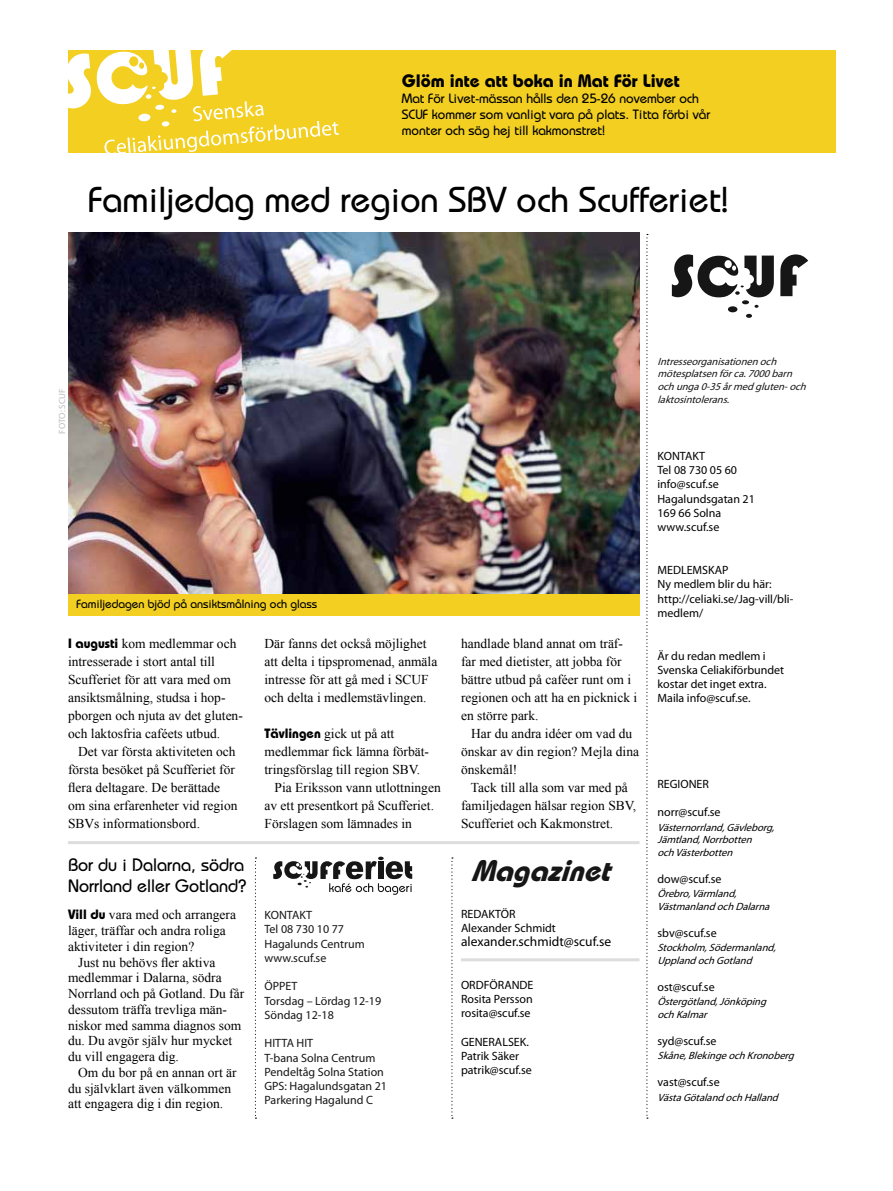
<style>
.page{position:relative;width:893px;height:1191px;background:#fff}
.page>*{position:absolute;margin:0;border:0;box-sizing:border-box;transform-origin:0 0}
.t1{font:500 36px "Bauhaus";color:#000}
.t2{font:italic 700 29.55px "Bauhaus";color:#161617}
.t3{font:500 18px/21px "Bauhaus";color:#000}
.t4{font:700 18px "Bauhaus";color:#000}
.t5{font:13.5px/18px "Times New Roman";color:#000}
.t6{font:500 13.5px/15.8px "Bauhaus";color:#000}
.t7{font:13.5px "Myriad Pro";color:#000}
.t8{font:12px/14.2px "Myriad Pro";color:#000}
.t9{font:12px/14.2px "Myriad Pro";color:#161617}
.t10{font:500 12px "Bauhaus";color:#000}
.t11{font:italic 10.5px/12.8px "Myriad Pro";color:#000}
.t12{font:italic 10.5px/12.8px "Myriad Pro";color:#161617}
.t13{font:9px "Myriad Pro";letter-spacing:.01em;color:#bbb}
.s1{font-family:"Bauhaus";font-weight:700}
</style>
<div class="page">
<div style="left:339px;top:50px;width:497px;height:103px;background:#f3cf22"></div>
<svg style="left:68px;top:50px;width:271px;height:103px"></svg>
<svg style="left:273px;top:856px;width:139px;height:38px"></svg>
<svg style="left:646px;top:234px;width:2px;height:884px"></svg>
<hr style="left:461px;top:958px;width:178px;height:3px;background:#ddd">
<img style="left:68px;top:233px;width:571px;height:361px">
<div style="left:68px;top:594px;width:571px;height:22px;background:#f3cf22"></div>
<div style="left:728px;top:306px;width:9px;height:6px;background:#161617;border-radius:50%"></div>
<svg style="left:746px;top:314px;width:6px;height:4px"></svg>
<svg style="left:672px;top:254px;width:136px;height:54px"></svg>
<svg style="left:451px;top:857px;width:2px;height:261px"></svg>
<svg style="left:255px;top:857px;width:1px;height:261px"></svg>
<hr style="left:68px;top:841px;width:571px;height:3px;background:#ddd">
<h3 class="t4" style="left:402px;top:70px;width:280px">Glöm inte att boka in Mat För Livet</h3>
<p class="t6" style="left:402px;top:90px;width:310px">Mat För Livet-mässan hålls den 25-26 november och<br>SCUF kommer som vanligt vara på plats. Titta förbi vår monter och säg hej till kakmonstret!</p>
<h1 class="t1" style="left:88px;top:178px;width:642px">Familjedag med region SBV och Scufferiet!</h1>
<p class="t13" style="left:56px;top:434px;width:46px;rotate:-90deg">Foto: SCUF</p>
<p class="t12" style="left:657px;top:355px;width:154px">Intresseorganisationenoch mötesplatsenförca.7000barn ochunga0-35årmedgluten-och laktosintolerans.</p>
<p class="t10" style="left:77px;top:596px;width:242px">Familjedagen bjöd på ansiktsmålning och glass</p>
<p class="t5" style="left:68px;top:634px;width:176px"><span class="s1">I augusti</span> kom medlemmar och intresserade i stort antal till<br>Scufferiet för att vara med om ansiktsmålning, studsa i hop&shy;pborgen och njuta av det gluten&shy;och laktosfria caféets utbud.</p>
<p class="t5" style="left:68px;top:742px;width:171px;text-indent:10px">Det var första aktiviteten och första besöket på Scufferiet för flera deltagare. De berättade om sina erfarenheter vid region<br>SBVs informationsbord.</p>
<h3 class="t3" style="left:68px;top:853px;width:180px">Bor du i Dalarna, södra<br>Norrland eller Gotland?</h3>
<p class="t5" style="left:68px;top:905px;width:169px"><span class="s1">Vill du</span> vara med och arrangera</p>
<p class="t5" style="left:68px;top:921px;width:159px">läger, träffar och andra roliga</p>
<p class="t5" style="left:68px;top:937px;width:128px">aktiviteter i din region?</p>
<p class="t5" style="left:78px;top:952px;width:139px">Just nu behövs fler aktiva</p>
<p class="t5" style="left:68px;top:968px;width:155px">medlemmar i Dalarna, södra</p>
<p class="t5" style="left:68px;top:984px;width:178px">Norrland och på Gotland. Du får</p>
<p class="t5" style="left:68px;top:1000px;width:161px">dessutom träffa trevliga män-</p>
<p class="t5" style="left:68px;top:1015px;width:175px">niskor med samma diagnos som</p>
<p class="t5" style="left:68px;top:1031px;width:166px">du. Du avgör själv hur mycket</p>
<p class="t5" style="left:68px;top:1047px;width:112px">du vill engagera dig.</p>
<p class="t5" style="left:78px;top:1063px;width:160px">Om du bor på en annan ort är</p>
<p class="t5" style="left:68px;top:1078px;width:165px">du självklart även välkommen</p>
<p class="t5" style="left:68px;top:1094px;width:157px">att engagera dig i din region.</p>
<p class="t5" style="left:265px;top:634px;width:174px">Där fanns det också möjlighet att delta i tipspromenad, anmäla intresse för att gå med i SCUF och delta i medlemstävlingen.</p>
<p class="t5" style="left:265px;top:724px;width:131px"><span class="s1">Tävlingen</span> gick ut på att</p>
<p class="t5" style="left:265px;top:742px;width:166px">medlemmar fick lämna förbät-</p>
<p class="t5" style="left:265px;top:760px;width:157px">tringsförslag till region SBV.</p>
<p class="t5" style="left:275px;top:778px;width:168px">Pia Eriksson vann utlottningen</p>
<p class="t5" style="left:265px;top:796px;width:171px">av ett presentkort på Scufferiet.</p>
<p class="t5" style="left:265px;top:814px;width:149px">Förslagen som lämnades in</p>
<p class="t9" style="left:265px;top:907px;width:102px">KONTAKT<br>Tel 08 730 10 77<br>Hagalunds Centrum www.scuf.se</p>
<p class="t9" style="left:265px;top:979px;width:118px">ÖPPET<br>Torsdag – Lördag 12-19<br>Söndag 12-18</p>
<p class="t9" style="left:265px;top:1036px;width:14px">HITTA</p>
<p class="t9" style="left:265px;top:1036px;width:124px;text-indent:32px">HIT<br>T-bana Solna Centrum<br>Pendeltåg Solna Station<br>GPS: Hagalundsgatan 21<br>Parkering Hagalund C</p>
<p class="t5" style="left:461px;top:634px;width:178px">handlade bland annat om träf&shy;far med dietister, att jobba för bättre utbud på caféer runt om i regionen och att ha en picknick i en större park.</p>
<p class="t5" style="left:461px;top:724px;width:180px;text-indent:10px">Har du andra idéer om vad du önskar av din region? Mejla dina önskemål!</p>
<p class="t5" style="left:461px;top:778px;width:177px;text-indent:10px">Tack till alla som var med på familjedagen hälsar region SBV,<br>Scufferiet och Kakmonstret.</p>
<h2 class="t2" style="left:471px;top:852px;width:150px">Magazinet</h2>
<p class="t8" style="left:461px;top:906px;width:96px">REDAKTÖR<br>Alexander Schmidt</p>
<p class="t7" style="left:461px;top:933px;width:152px">alexander.schmidt@scuf.se</p>
<p class="t8" style="left:461px;top:977px;width:73px">ORDFÖRANDE<br>Rosita Persson rosita@scuf.se</p>
<p class="t8" style="left:461px;top:1034px;width:8px">GENERAL</p>
<p class="t8" style="left:461px;top:1034px;width:72px;text-indent:47px">SEK.<br>Patrik Säker patrik@scuf.se</p>
<p class="t8" style="left:657px;top:448px;width:99px">KONTAKT<br>Tel 08 730 05 60 info@scuf.se<br>Hagalundsgatan 21<br>169 66 Solna www.scuf.se</p>
<p class="t8" style="left:657px;top:562px;width:9px">MEDLEM</p>
<p class="t8" style="left:657px;top:562px;width:137px;text-indent:45px">SKAP<br>Ny medlem blir du här: http://celiaki.se/Jag-vill/bli&shy;medlem/</p>
<p class="t8" style="left:657px;top:648px;width:128px">Är du redan medlem i<br>Svenska Celiakiförbundet kostar det inget extra.<br>Maila info@scuf.se.</p>
<p class="t8" style="left:657px;top:776px;width:8px">REGIONER</p>
<p class="t8" style="left:657px;top:805px;width:65px">norr@scuf.se</p>
<p class="t11" style="left:657px;top:820px;width:122px">Västernorrland,Gävleborg,<br>Jämtland,Norrbotten ochVästerbotten</p>
<p class="t8" style="left:657px;top:871px;width:66px">dow@scuf.se</p>
<p class="t11" style="left:657px;top:887px;width:117px">Örebro,Värmland,<br>VästmanlandochDalarna</p>
<p class="t8" style="left:657px;top:925px;width:61px">sbv@scuf.se</p>
<p class="t11" style="left:657px;top:941px;width:123px">Stockholm,Södermanland,<br>UpplandochGotland</p>
<p class="t8" style="left:657px;top:979px;width:59px">ost@scuf.se</p>
<p class="t11" style="left:657px;top:995px;width:114px">Östergötland,Jönköping ochKalmar</p>
<p class="t8" style="left:657px;top:1033px;width:60px">syd@scuf.se</p>
<p class="t11" style="left:657px;top:1049px;width:142px">Skåne,BlekingeochKronoberg</p>
<p class="t8" style="left:657px;top:1075px;width:64px">vast@scuf.se</p>
<p class="t11" style="left:657px;top:1090px;width:126px">VästaGötalandochHalland</p>
</div>
